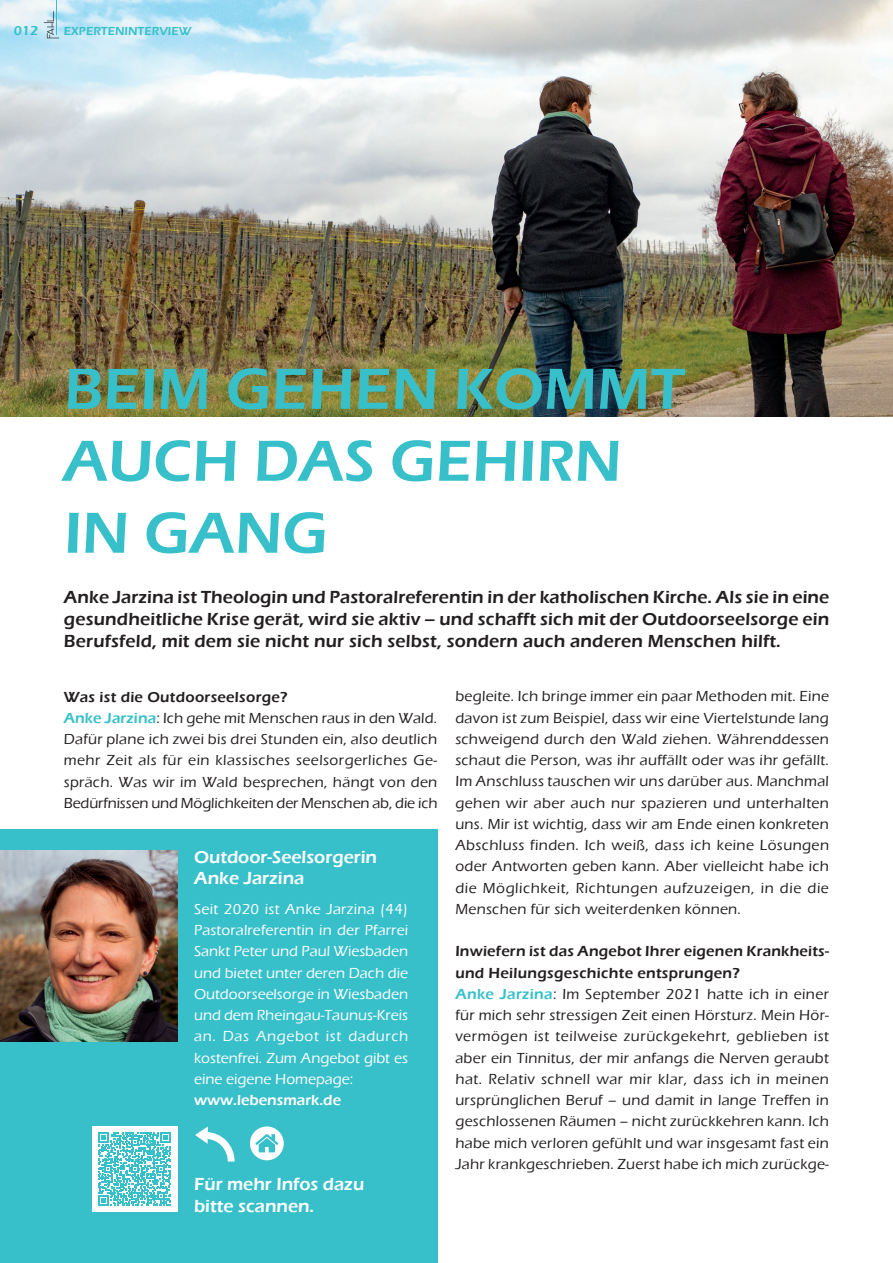
<style>
.page{position:relative;width:893px;height:1263px;background:#fff}
.page>*{position:absolute;margin:0;border:0;box-sizing:border-box;transform-origin:0 0}
.t1{font:600 60px/72px "Eras ITC";color:#37c0ca}
.t2{font:600 18px/21.6px "Eras ITC";letter-spacing:.01em;color:#231f20;text-align:justify}
.t3{font:600 18px/21.6px "Eras ITC";color:#fff}
.t4{font:500 15px/21.3px "Eras ITC";letter-spacing:.02em;color:#231f20}
.t5{font:500 15px/21.3px "Eras ITC";color:#fff;text-align:justify}
.t6{font:600 15px "Eras ITC";color:#fff}
.t7{font:600 13.5px "Eras ITC";color:#37c0ca}
.t8{font:600 12px "Eras ITC";color:#37c0ca}
.s1{font-weight:600}
.s2{font-weight:600;color:#37c0ca}
</style>
<div class="page">
<img style="left:0;top:0;width:893px;height:416px">
<div style="left:0;top:829px;width:438px;height:434px;background:#37c0ca"></div>
<img style="left:0;top:850px;width:177px;height:192px">
<div style="left:250px;top:1126px;width:34px;height:34px;background:#fff;border-radius:50%"></div>
<svg style="left:255px;top:1134px;width:23px;height:18px"></svg>
<div style="left:92px;top:1127px;width:85px;height:85px;background:#fff"></div>
<svg style="left:98px;top:1133px;width:73px;height:73px"></svg>
<svg style="left:195px;top:1127px;width:40px;height:35px"></svg>
<svg style="left:44px;top:11px;width:15px;height:27px"></svg>
<hr style="left:56px;top:0;width:1px;height:35px;background:#37c0ca">
<p class="t7" style="left:14px;top:23px;width:26px">012</p>
<p class="t8" style="left:64px;top:24px;width:129px">EXPERTENINTERVIEW</p>
<h1 class="t1" style="left:63px;top:353px;width:623px">BEIM GEHEN KOMMT<br>AUCH DAS GEHIRN<br>IN GANG</h1>
<p class="t2" style="left:64px;top:587px;width:767px">Anke Jarzina ist Theologin und Pastoralreferentin in der katholischen Kirche. Als sie in eine gesundheitliche Krise gerät, wird sie aktiv – und schafft sich mit der Outdoorseelsorge ein Berufsfeld, mit dem sie nicht nur sich selbst, sondern auch anderen Menschen hilft.</p>
<p class="t4" style="left:64px;top:686px;width:375px"><span class="s1">Was ist die Outdoorseelsorge?<br></span><span class="s2">Anke Jarzina</span>: Ich gehe mit Menschen raus in den Wald.<br>Dafür plane ich zwei bis drei Stunden ein, also deutlich mehr Zeit als für ein klassisches seelsorgerliches Ge&shy;spräch. Was wir im Wald besprechen, hängt von den Bedürfnissen und Möglichkeiten der Menschen ab, die ich</p>
<p class="t4" style="left:455px;top:686px;width:375px;text-align:justify">begleite. Ich bringe immer ein paar Methoden mit. Eine davon ist zum Beispiel, dass wir eine Viertelstunde lang schweigend durch den Wald ziehen. Währenddessen schaut die Person, was ihr auffällt oder was ihr gefällt.<br>Im Anschluss tauschen wir uns darüber aus. Manchmal gehen wir aber auch nur spazieren und unterhalten uns. Mir ist wichtig, dass wir am Ende einen konkreten Abschluss finden. Ich weiß, dass ich keine Lösungen oder Antworten geben kann. Aber vielleicht habe ich die Möglichkeit, Richtungen aufzuzeigen, in die die Menschen für sich weiterdenken können.</p>
<p class="t4" style="left:455px;top:941px;width:375px"><span class="s1">Inwiefern ist das Angebot Ihrer eigenen Krankheits&shy;und Heilungsgeschichte entsprungen?<br></span><span class="s2">Anke Jarzina</span>: Im September 2021 hatte ich in einer für mich sehr stressigen Zeit einen Hörsturz. Mein Hör&shy;vermögen ist teilweise zurückgekehrt, geblieben ist aber ein Tinnitus, der mir anfangs die Nerven geraubt hat. Relativ schnell war mir klar, dass ich in meinen ursprünglichen Beruf – und damit in lange Treffen in geschlossenen Räumen – nicht zurückkehren kann. Ich habe mich verloren gefühlt und war insgesamt fast ein Jahr krankgeschrieben. Zuerst habe ich mich zurückge-</p>
<p class="t3" style="left:194px;top:846px;width:184px">Outdoor-Seelsorgerin<br>Anke Jarzina</p>
<p class="t5" style="left:194px;top:898px;width:216px">Seit 2020 ist Anke Jarzina (44)<br>Pastoralreferentin in der Pfarrei Sankt Peter und Paul Wiesbaden und bietet unter deren Dach die Outdoorseelsorge in Wiesbaden und dem Rheingau-Taunus-Kreis an. Das Angebot ist dadurch kostenfrei. Zum Angebot gibt es eine eigene Homepage:</p>
<p class="t6" style="left:194px;top:1092px;width:148px">www.lebensmark.de</p>
<p class="t3" style="left:194px;top:1173px;width:172px">Für mehr Infos dazu bitte scannen.</p>
</div>
